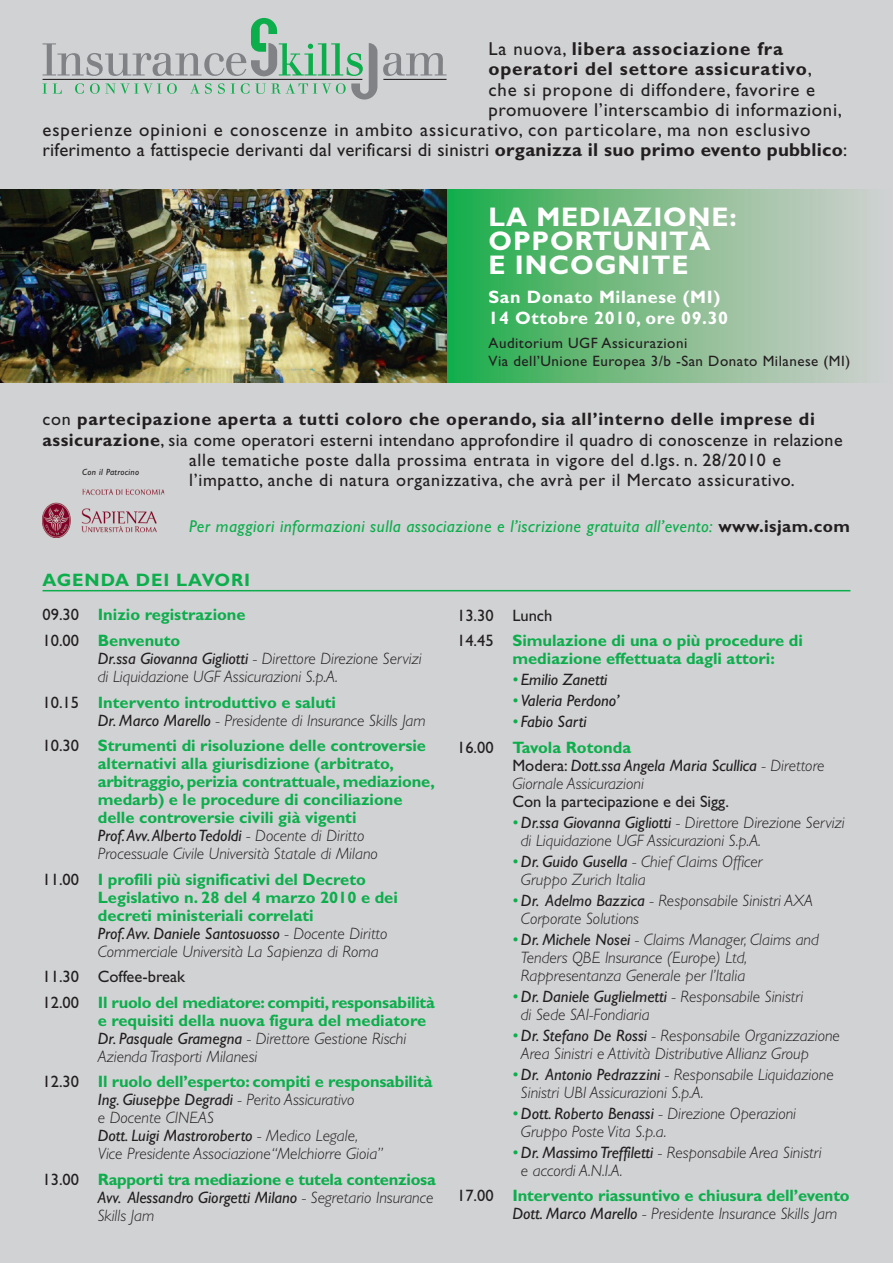
<style>
.page{position:relative;width:893px;height:1263px;background:#d1d2d4}
.page>*{position:absolute;margin:0;border:0;box-sizing:border-box;transform-origin:0 0}
.t1{font:700 27px/24px "Gill Sans";letter-spacing:.03em;color:#fff}
.t2{font:18.75px "Gill Sans";letter-spacing:.035em;color:#231f20}
.t3{font:18.75px "Gill Sans";letter-spacing:.015em;color:#231f20}
.t4{font:700 18.75px "Gill Sans";letter-spacing:.045em;color:#231f20}
.t5{font:18px "Gill Sans";letter-spacing:.04em;color:#231f20}
.t6{font:700 18px "Gill Sans";letter-spacing:.04em;color:#231f20}
.t7{font:700 18px/21px "Gill Sans";letter-spacing:.035em;color:#fff}
.t8{font:700 18px "Gill Sans";letter-spacing:.05em;color:#0cae4c}
.t9{font:italic 17.25px "Gill Sans";letter-spacing:.025em;color:#0cae4c}
.t10{font:italic 300 16.5px/18px "Gill Sans";color:#231f20}
.t11{font:700 16.5px/18px "Gill Sans";color:#0cae4c}
.t12{font:italic 16.5px "Gill Sans";color:#231f20}
.t13{font:16.5px "Gill Sans";color:#231f20}
.t14{font:15px/18px "Gill Sans";letter-spacing:.035em;color:#231f20}
.t15{font:italic 9px "Gill Sans";letter-spacing:.035em;color:#231f20}
.s1{font-weight:400}
.s2{font-weight:700}
.s3{font-weight:700;font-style:normal;color:#231f20}
.s4{font-weight:400;color:#231f20}
.s5{font-weight:400;font-style:normal}
.s6{font-weight:700;font-style:normal;color:#0cae4c}
.s7{font-weight:400;font-style:italic;color:#231f20}
.s8{font-weight:300;font-style:italic;color:#231f20}
.s9{color:#0cae4c}
.s10{font-weight:400;font-style:italic}
.s11{font-weight:400;color:#0cae4c}
</style>
<div class="page">
<img style="left:0;top:189px;width:866px;height:194px">
<hr style="left:383px;top:79px;width:63px;height:1px;background:#231f20">
<svg style="left:383px;top:53px;width:63px;height:23px"></svg>
<svg style="left:43px;top:18px;width:334px;height:82px"></svg>
<img style="left:82px;top:489px;width:82px;height:7px">
<img style="left:43px;top:502px;width:114px;height:35px">
<hr style="left:43px;top:590px;width:807px;height:1px;background:#0cae4c">
<p class="t4" style="left:488px;top:42px;width:296px"><span class="s1">La nuova,</span> libera associazione fra</p>
<p class="t4" style="left:488px;top:62px;width:325px">operatori del settore assicurativo<span class="s1">,</span></p>
<p class="t2" style="left:488px;top:82px;width:328px">che si propone di diffondere, favorire e</p>
<p class="t2" style="left:488px;top:102px;width:355px">promuovere l’interscambio di informazioni,</p>
<p class="t2" style="left:43px;top:122px;width:769px">esperienze opinioni e conoscenze in ambito assicurativo, con particolare, ma non esclusivo</p>
<p class="t3" style="left:43px;top:142px;width:806px">riferimento a fattispecie derivanti dal verificarsi di sinistri <span class="s2">organizza il suo primo evento pubblico</span>:</p>
<h1 class="t1" style="left:488px;top:207px;width:250px">LA MEDIAZIONE:<br>OPPORTUNITÀ<br>E INCOGNITE</h1>
<p class="t7" style="left:488px;top:288px;width:241px">San Donato Milanese (MI)<br>14 Ottobre 2010, ore 09.30</p>
<p class="t14" style="left:488px;top:336px;width:363px">Auditorium UGF Assicurazioni<br>Via dell’Unione Europea 3/b -San Donato Milanese (MI)</p>
<p class="t6" style="left:43px;top:412px;width:774px"><span class="s1">con</span> partecipazione aperta a tutti coloro che operando, sia all’interno delle imprese di</p>
<p class="t5" style="left:43px;top:433px;width:802px"><span class="s2">assicurazione</span>, sia come operatori esterni intendano approfondire il quadro di conoscenze in relazione</p>
<p class="t5" style="left:189px;top:453px;width:593px">alle tematiche poste dalla prossima entrata in vigore del d.lgs. n. 28/2010 e</p>
<p class="t5" style="left:189px;top:473px;width:607px">l’impatto, anche di natura organizzativa, che avrà per il Mercato assicurativo.</p>
<p class="t9" style="left:189px;top:519px;width:662px">Per maggiori informazioni sulla associazione e l’iscrizione gratuita all’evento: <span class="s3">www.isjam.com</span></p>
<p class="t15" style="left:82px;top:468px;width:58px">Con il Patrocino</p>
<p class="t8" style="left:43px;top:573px;width:209px">AGENDA DEI LAVORI</p>
<p class="t11" style="left:43px;top:604px;width:205px;line-height:25.5px"><span class="s4">09.30</span> Inizio registrazione<br><span class="s4">10.00</span> Benvenuto</p>
<p class="t10" style="left:98px;top:651px;width:325px"><span class="s1">Dr.ssa Giovanna Gigliotti</span> - Direttore Direzione Servizi di Liquidazione UGF Assicurazioni S.p.A.</p>
<p class="t10" style="left:98px;top:694px;width:329px;text-indent:-55px"><span class="s5">10.15</span> <span class="s6">Intervento introduttivo e saluti<br></span><span class="s1">Dr. Marco Marello</span> - Presidente di Insurance Skills Jam</p>
<p class="t11" style="left:98px;top:738px;width:338px;text-indent:-55px"><span class="s4">10.30</span> Strumenti di risoluzione delle controversie alternativi alla giurisdizione (arbitrato, arbitraggio, perizia contrattuale, mediazione, medarb) e le procedure di conciliazione delle controversie civili già vigenti <span class="s7">Prof.Avv.AlbertoTedoldi</span> <span class="s8">- Docente di Diritto Processuale Civile Università Statale di Milano</span></p>
<p class="t11" style="left:98px;top:871px;width:302px;text-indent:-55px"><span class="s4">11.00</span> I profili più significativi del Decreto Legislativo n. 28 del 4 marzo 2010 e dei decreti ministeriali correlati<br><span class="s7">Prof.Avv. Daniele Santosuosso</span> <span class="s8">- Docente Diritto Commerciale Università La Sapienza di Roma</span></p>
<p class="t11" style="left:43px;top:965px;width:394px;line-height:25.5px"><span class="s4">11.30 Coffee-break<br>12.00</span> Il ruolo del mediatore: compiti, responsabilità</p>
<p class="t10" style="left:98px;top:1012px;width:330px"><span class="s6">e requisiti della nuova figura del mediatore<br></span><span class="s1">Dr. Pasquale Gramegna</span> - Direttore Gestione Rischi<br>Azienda Trasporti Milanesi</p>
<p class="t10" style="left:98px;top:1074px;width:336px;text-indent:-55px"><span class="s5">12.30</span> <span class="s6">Il ruolo dell’esperto: compiti e responsabilità </span><span class="s1">Ing. Giuseppe Degradi</span> - Perito Assicurativo<br>e Docente CINEAS<br><span class="s1">Dott. Luigi Mastroroberto</span> - Medico Legale,<br>Vice Presidente Associazione“Melchiorre Gioia”</p>
<p class="t11" style="left:98px;top:1171px;width:340px;text-indent:-55px"><span class="s4">13.00</span> Rapporti tra mediazione e tutela contenziosa<br><span class="s7">Avv. Alessandro Giorgetti Milano</span> <span class="s8">- Segretario Insurance<br>Skills Jam</span></p>
<p class="t11" style="left:457px;top:604px;width:347px;line-height:25.5px"><span class="s4">13.30 Lunch<br>14.45</span> Simulazione di una o più procedure di</p>
<p class="t11" style="left:512px;top:651px;width:264px">mediazione effettuata dagli attori:</p>
<p class="t12" style="left:512px;top:673px;width:97px"><span class="s9">•</span> Emilio Zanetti</p>
<p class="t12" style="left:512px;top:694px;width:109px"><span class="s9">•</span> Valeria Perdono’</p>
<p class="t11" style="left:457px;top:710px;width:176px;line-height:25.5px;text-indent:55px"><span class="s10">•</span> <span class="s7">Fabio Sarti<br></span><span class="s4">16.00</span> Tavola Rotonda</p>
<p class="t10" style="left:512px;top:757px;width:314px"><span class="s5">Modera:</span> <span class="s1">Dott.ssa Angela Maria Scullica</span> - Direttore<br>Giornale Assicurazioni</p>
<p class="t13" style="left:512px;top:795px;width:218px">Con la partecipazione e dei Sigg.</p>
<p class="t10" style="left:521px;top:814px;width:325px;text-indent:-9px"><span class="s11">•</span> <span class="s1">Dr.ssa Giovanna Gigliotti</span> - Direttore Direzione Servizi di Liquidazione UGF Assicurazioni S.p.A.</p>
<p class="t10" style="left:521px;top:853px;width:243px;text-indent:-9px"><span class="s11">•</span> <span class="s1">Dr. Guido Gusella</span> - Chief Claims Officer<br>Gruppo Zurich Italia</p>
<p class="t10" style="left:521px;top:892px;width:294px;text-indent:-9px"><span class="s11">•</span> <span class="s1">Dr. Adelmo Bazzica</span> - Responsabile Sinistri AXA<br>Corporate Solutions</p>
<p class="t10" style="left:521px;top:931px;width:299px;text-indent:-9px"><span class="s11">•</span> <span class="s1">Dr. Michele Nosei</span> - Claims Manager, Claims and<br>Tenders QBE Insurance (Europe) Ltd,<br>Rappresentanza Generale per l’Italia</p>
<p class="t10" style="left:521px;top:988px;width:284px;text-indent:-9px"><span class="s11">•</span> <span class="s1">Dr. Daniele Guglielmetti</span> - Responsabile Sinistri di Sede SAI-Fondiaria</p>
<p class="t10" style="left:521px;top:1027px;width:321px;text-indent:-9px"><span class="s11">•</span> <span class="s1">Dr. Stefano De Rossi</span> - Responsabile Organizzazione<br>Area Sinistri e Attività Distributive Allianz Group</p>
<p class="t10" style="left:521px;top:1066px;width:314px;text-indent:-9px"><span class="s11">•</span> <span class="s1">Dr. Antonio Pedrazzini</span> - Responsabile Liquidazione<br>Sinistri UBI Assicurazioni S.p.A.</p>
<p class="t10" style="left:521px;top:1105px;width:277px;text-indent:-9px"><span class="s11">•</span> <span class="s1">Dott. Roberto Benassi</span> - Direzione Operazioni<br>Gruppo Poste Vita S.p.a.</p>
<p class="t10" style="left:521px;top:1144px;width:302px;text-indent:-9px"><span class="s11">•</span> <span class="s1">Dr. MassimoTreffiletti</span> - Responsabile Area Sinistri e accordi A.N.I.A.</p>
<p class="t11" style="left:512px;top:1188px;width:339px;text-indent:-55px"><span class="s4">17.00</span> Intervento riassuntivo e chiusura dell’evento<br><span class="s7">Dott. Marco Marello</span> <span class="s8">- Presidente Insurance Skills Jam</span></p>
</div>
